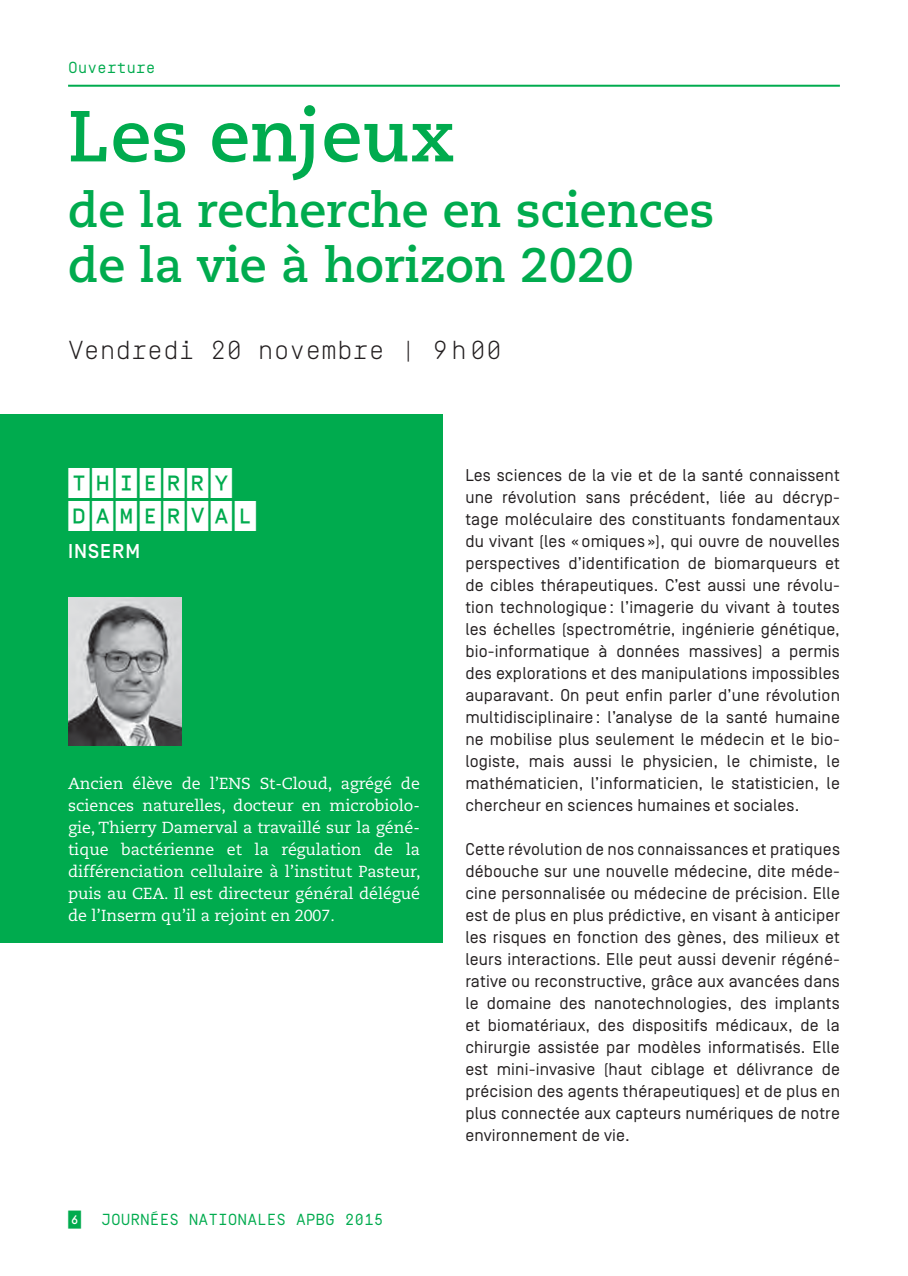
<style>
.page{position:relative;width:908px;height:1276px;background:#fff}
.page>*{position:absolute;margin:0;border:0;box-sizing:border-box;transform-origin:0 0}
.t1{font:700 72px "Caecilia LT Std";color:#00ab4e}
.t2{font:700 48px/55px "Caecilia LT Std";color:#00ab4e}
.t3{font:500 30px/33px "Simplon CNDP";letter-spacing:.06em;color:#fff}
.t4{font:300 26px "Simplon BP Mono";color:#231f20}
.t5{font:500 20px "Simplon BP";letter-spacing:.05em;color:#fff}
.t6{font:17px/22px "Simplon BP Regular";letter-spacing:.01em;color:#231f20;text-align:justify}
.t7{font:16px/22px "Caecilia LT Std";color:#fff;text-align:justify}
.t8{font:16px "Simplon BP Mono";color:#00ab4e}
.s1{font-family:"Simplon CNDP";font-weight:500;font-size:18px}
</style>
<div class="page">
<div style="left:0;top:414px;width:442px;height:528px;background:#00ab4e"></div>
<hr style="left:68px;top:85px;width:771px;height:2px;background:#00ab4e">
<img style="left:68px;top:597px;width:113px;height:148px">
<p class="t8" style="left:68px;top:62px;width:89px">Ouverture</p>
<h1 class="t1" style="left:68px;top:100px;width:388px">Les enjeux</h1>
<h2 class="t2" style="left:68px;top:185px;width:647px">de la recherche en sciences de la vie à horizon 2020</h2>
<h3 class="t4" style="left:68px;top:335px;width:435px">Vendredi 20 novembre | 9 h 00</h3>
<h3 class="t3" style="left:68px;top:466px;width:190px">THIERRY<br>DAMERVAL</h3>
<p class="t5" style="left:68px;top:544px;width:74px">INSERM</p>
<p class="t7" style="left:68px;top:773px;width:354px">Ancien élève de l’ENS St-Cloud, agrégé de sciences naturelles, docteur en microbiolo&shy;gie, Thierry Damerval a travaillé sur la géné&shy;tique bactérienne et la régulation de la différenciation cellulaire à l’institut Pasteur, puis au CEA. Il est directeur général délégué de l’Inserm qu’il a rejoint en 2007.</p>
<p class="t8" style="left:68px;top:1214px;width:317px"><span class="s1">6</span> JOURNÉES NATIONALES APBG 2015</p>
<p class="t6" style="left:465px;top:465px;width:376px">Les sciences de la vie et de la santé connaissent une révolution sans précédent, liée au décryp&shy;tage moléculaire des constituants fondamentaux du vivant (les « omiques »), qui ouvre de nouvelles perspectives d’identification de biomarqueurs et de cibles thérapeutiques. C’est aussi une révolu&shy;tion technologique : l’imagerie du vivant à toutes les échelles (spectrométrie, ingénierie génétique, bio-informatique à données massives) a permis des explorations et des manipulations impossibles auparavant. On peut enfin parler d’une révolution multidisciplinaire : l’analyse de la santé humaine ne mobilise plus seulement le médecin et le bio&shy;logiste, mais aussi le physicien, le chimiste, le mathématicien, l’informaticien, le statisticien, le chercheur en sciences humaines et sociales.</p>
<p class="t6" style="left:465px;top:839px;width:376px">Cette révolution de nos connaissances et pratiques débouche sur une nouvelle médecine, dite méde&shy;cine personnalisée ou médecine de précision. Elle est de plus en plus prédictive, en visant à anticiper les risques en fonction des gènes, des milieux et leurs interactions. Elle peut aussi devenir régéné&shy;rative ou reconstructive, grâce aux avancées dans le domaine des nanotechnologies, des implants et biomatériaux, des dispositifs médicaux, de la chirurgie assistée par modèles informatisés. Elle est mini-invasive (haut ciblage et délivrance de précision des agents thérapeutiques) et de plus en plus connectée aux capteurs numériques de notre environnement de vie.</p>
</div>
